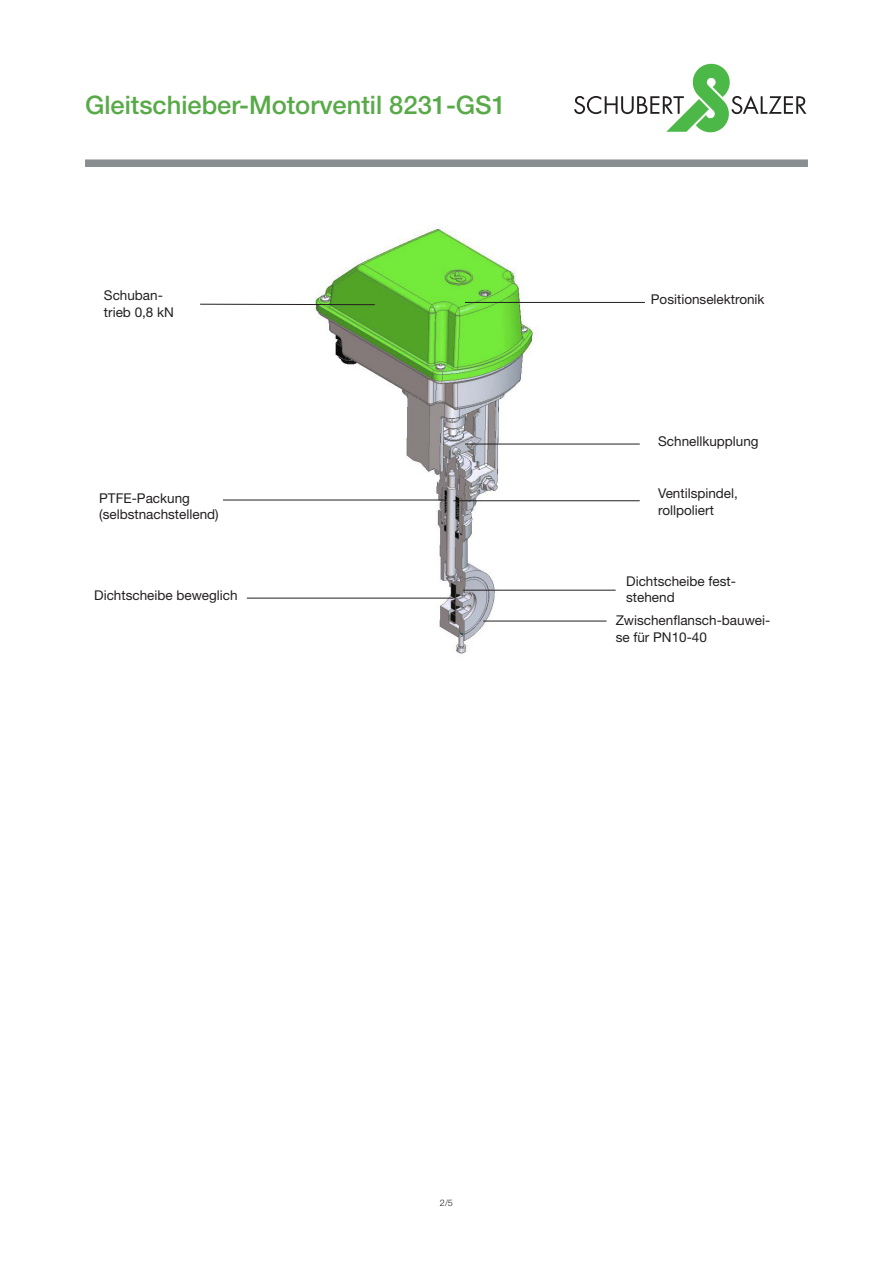
<style>
.page{position:relative;width:893px;height:1263px;background:#fff}
.page>*{position:absolute;margin:0;border:0;box-sizing:border-box;transform-origin:0 0}
.t1{font:500 25.5px "Helvetica Neue LT Std";color:#58aa48}
.Text{font:13.5px/16.5px "Helvetica Neue LT Std";color:#231f20}
.t2{font:300 9px "Helvetica Neue LT Std";color:#231f20}
</style>
<div class="page">
<div style="left:85px;top:159px;width:723px;height:8px;background:#898e90;border:2px solid #898e90"></div>
<svg style="left:574px;top:64px;width:232px;height:68px"></svg>
<img style="left:271px;top:224px;width:293px;height:430px">
<hr style="left:465px;top:302px;width:180px;height:1px;background:#231f20">
<svg style="left:200px;top:303px;width:176px;height:2px"></svg>
<hr style="left:465px;top:444px;width:175px;height:1px;background:#231f20">
<hr style="left:483px;top:621px;width:124px;height:1px;background:#231f20">
<hr style="left:463px;top:590px;width:153px;height:1px;background:#231f20">
<hr style="left:247px;top:598px;width:206px;height:1px;background:#231f20">
<hr style="left:453px;top:500px;width:187px;height:1px;background:#231f20">
<hr style="left:223px;top:500px;width:222px;height:1px;background:#231f20">
<p class="t1" style="left:85px;top:90px;width:422px">Gleitschieber-Motorventil 8231-GS1</p>
<p class="Text" style="left:104px;top:287px;width:72px">Schuban&shy;trieb 0,8 kN</p>
<p class="Text" style="left:651px;top:291px;width:115px">Positionselektronik</p>
<p class="Text" style="left:99px;top:490px;width:121px">PTFE-Packung (selbstnachstellend)</p>
<p class="Text" style="left:94px;top:587px;width:145px">Dichtscheibe beweglich</p>
<p class="Text" style="left:658px;top:433px;width:102px">Schnellkupplung</p>
<p class="Text" style="left:658px;top:485px;width:81px">Ventilspindel, rollpoliert</p>
<p class="Text" style="left:626px;top:572px;width:111px">Dichtscheibe fest&shy;stehend</p>
<p class="Text" style="left:616px;top:612px;width:156px">Zwischenflansch-bauwei&shy;se für PN10-40</p>
<p class="t2" style="left:440px;top:1197px;width:15px">2/5</p>
</div>
